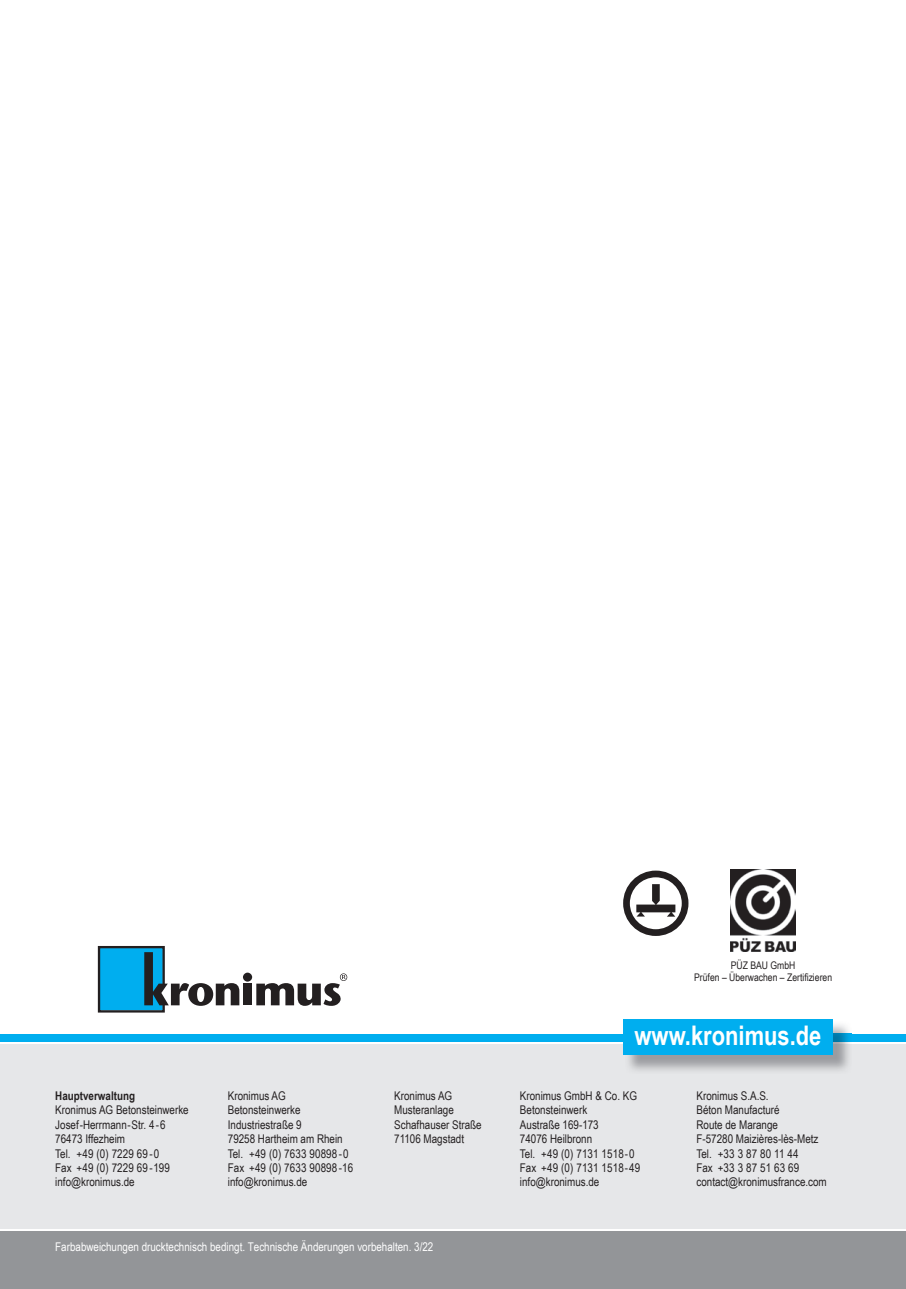
<style>
.page{position:relative;width:906px;height:1289px;background:#fff}
.page>*{position:absolute;margin:0;border:0;box-sizing:border-box;transform-origin:0 0}
.t1{font:700 27px "Arial Narrow";color:#fff}
.t2{font:12px/14.4px "Arial Narrow";color:#231f20}
.t3{font:12px "Arial Narrow";color:#fff}
.t4{font:700 12px "Arial Narrow";color:#231f20}
.t5{font:10.5px/12.3px "Arial Narrow";color:#231f20;text-align:center}
</style>
<div class="page">
<div style="left:0;top:1040px;width:906px;height:197px;background:#e6e7e9"></div>
<div style="left:0;top:1230px;width:906px;height:58px;background:#939598"></div>
<div style="left:0;top:1033px;width:906px;height:9px;background:#00aeef"></div>
<hr style="left:0;top:1229px;width:906px;height:1px;background:#fff">
<hr style="left:0;top:1042px;width:906px;height:1px;background:#fff">
<div style="left:243px;top:972px;width:9px;height:9px;background:#231f20;border-radius:50%"></div>
<div style="left:243px;top:983px;width:9px;height:22px;background:#231f20"></div>
<svg style="left:256px;top:973px;width:91px;height:32px"></svg>
<svg style="left:98px;top:946px;width:141px;height:67px"></svg>
<img style="left:628px;top:1024px;width:223px;height:47px">
<img style="left:833px;top:1042px;width:18px;height:1px">
<div style="left:623px;top:1019px;width:210px;height:36px;background:#00aeef"></div>
<img style="left:730px;top:869px;width:65px;height:82px">
<div style="left:623px;top:870px;width:65px;height:65px;border:7px solid #231f20;border-radius:50%"></div>
<svg style="left:636px;top:884px;width:39px;height:32px"></svg>
<p class="t5" style="left:694px;top:958px;width:139px">PÜZ BAU GmbH<br>Prüfen – Überwachen – Zertifizieren</p>
<p class="t4" style="left:55px;top:1086px;width:81px">Hauptverwaltung</p>
<p class="t2" style="left:55px;top:1102px;width:135px">Kronimus AG Betonsteinwerke<br>Josef-Herrmann-Str. 4-6<br>76473 Iffezheim<br>Tel. +49 (0) 7229 69-0<br>Fax +49 (0) 7229 69-199 info@kronimus.de</p>
<h1 class="t1" style="left:634px;top:1014px;width:188px">www.kronimus.de</h1>
<p class="t2" style="left:520px;top:1087px;width:122px">Kronimus GmbH &amp; Co. KG<br>Betonsteinwerk<br>Austraße 169-173<br>74076 Heilbronn<br>Tel. +49 (0) 7131 1518-0<br>Fax +49 (0) 7131 1518-49 info@kronimus.de</p>
<p class="t2" style="left:228px;top:1087px;width:127px">Kronimus AG<br>Betonsteinwerke<br>Industriestraße 9<br>79258 Hartheim am Rhein<br>Tel. +49 (0) 7633 90898-0<br>Fax +49 (0) 7633 90898-16 info@kronimus.de</p>
<p class="t2" style="left:696px;top:1087px;width:132px">Kronimus S.A.S.<br>Béton Manufacturé<br>Route de Marange<br>F-57280 Maizières-lès-Metz<br>Tel. +33 3 87 80 11 44<br>Fax +33 3 87 51 63 69 contact@kronimusfrance.com</p>
<p class="t2" style="left:394px;top:1087px;width:89px">Kronimus AG<br>Musteranlage<br>Schafhauser Straße<br>71106 Magstadt</p>
<p class="t3" style="left:55px;top:1237px;width:379px">Farbabweichungen drucktechnisch bedingt. Technische Änderungen vorbehalten. 3/22</p>
</div>
